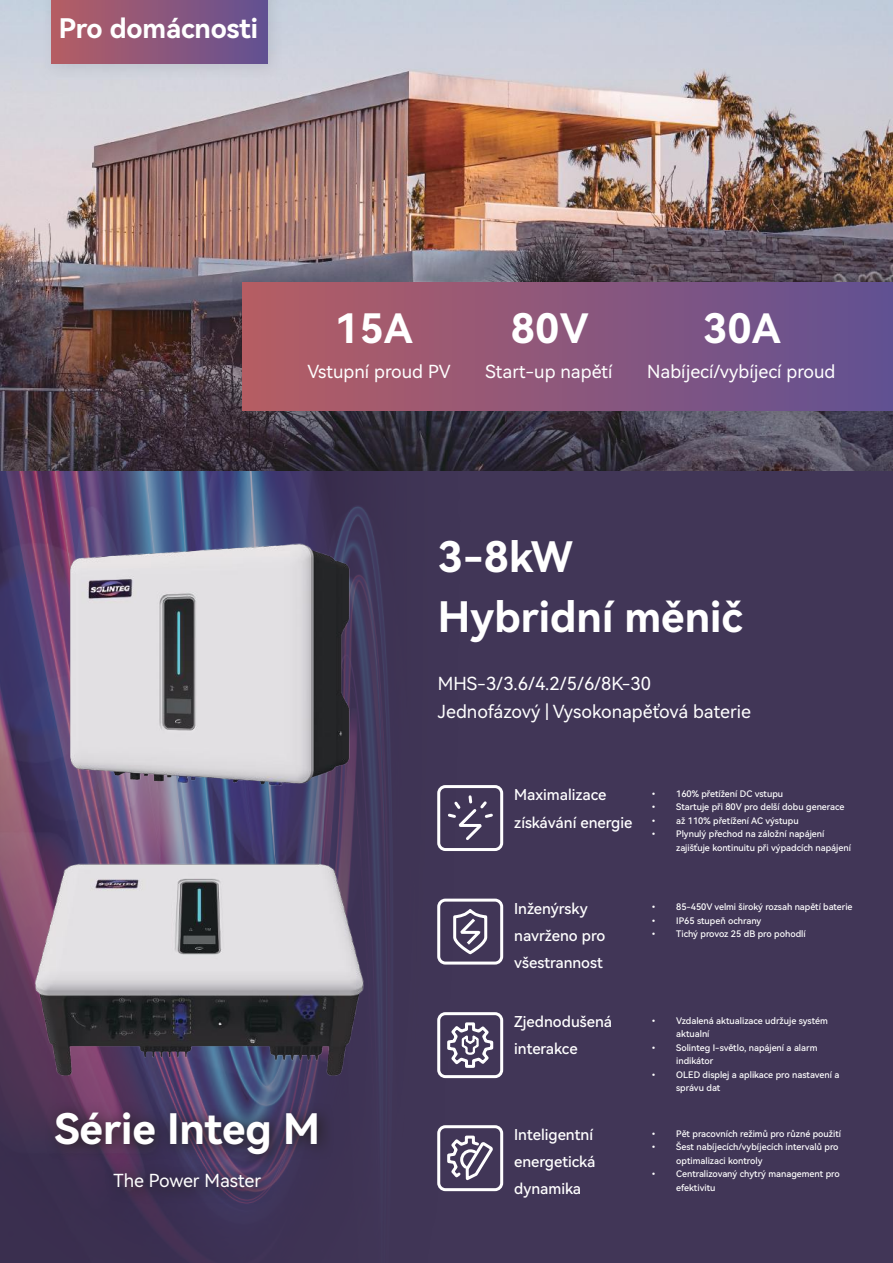
<style>
.page{position:relative;width:893px;height:1263px;background:#413657}
.page>*{position:absolute;margin:0;border:0;box-sizing:border-box;transform-origin:0 0}
.t1{font:42px/60px "Harmony OS Sans Bold";color:#fff}
.t2{font:40.5px "Harmony OS Sans Bold";color:#fff}
.t3{font:27px "Harmony OS Sans Bold";letter-spacing:-.005em;color:#fff}
.t4{font:18px/28.8px "Harmony OS Sans SC";color:#fff}
.t5{font:18px "Harmony OS Sans";color:#fff}
.t6{font:15px/27px "Harmony OS Sans Medium";color:#fff}
.t7{font:9px/13.5px "Harmony OS Sans SC Medium";color:#fff}
</style>
<div class="page">
<img style="left:0;top:471px;width:504px;height:736px">
<img style="left:0;top:0;width:893px;height:471px">
<img style="left:49px;top:524px;width:335px;height:281px">
<img style="left:0;top:823px;width:383px;height:280px">
<div style="left:231px;top:271px;width:662px;height:156px;background:#241f1f;opacity:.2"></div>
<div style="left:242px;top:283px;width:651px;height:127px;background:linear-gradient(to right,#b75d64,#625193)"></div>
<svg style="left:45px;top:1102px;width:289px;height:102px"></svg>
<div style="left:40px;top:0;width:245px;height:81px;background:#ccd0da"></div>
<div style="left:51px;top:0;width:217px;height:64px;background:linear-gradient(to right,#b65d63,#625193)"></div>
<div style="left:437px;top:899px;width:66px;height:65px;border:3px solid #fff;border-radius:7px"></div>
<svg style="left:452px;top:910px;width:37px;height:46px"></svg>
<div style="left:437px;top:1125px;width:66px;height:66px;border:3px solid #fff;border-radius:7px"></div>
<svg style="left:446px;top:1134px;width:50px;height:49px"></svg>
<div style="left:437px;top:785px;width:66px;height:66px;border:3px solid #fff;border-radius:7px"></div>
<svg style="left:446px;top:793px;width:49px;height:50px"></svg>
<div style="left:437px;top:1012px;width:66px;height:66px;border:3px solid #fff;border-radius:7px"></div>
<svg style="left:446px;top:1021px;width:49px;height:48px"></svg>
<hr style="left:892px;top:234px;width:1px;height:285px;background:#fff">
<h3 class="t3" style="left:59px;top:10px;width:201px">Pro domácnosti</h3>
<h2 class="t2" style="left:335px;top:300px;width:79px">15A</h2>
<h3 class="t5" style="left:307px;top:359px;width:145px">Vstupní proud PV</h3>
<h2 class="t2" style="left:511px;top:300px;width:79px">80V</h2>
<h3 class="t5" style="left:486px;top:359px;width:128px">Start-up napětí</h3>
<h2 class="t2" style="left:703px;top:300px;width:79px">30A</h2>
<h3 class="t5" style="left:647px;top:359px;width:190px">Nabíjecí/vybíjecí proud</h3>
<h1 class="t1" style="left:438px;top:525px;width:306px">3-8kW<br>Hybridní měnič</h1>
<h3 class="t4" style="left:438px;top:668px;width:315px">MHS-3/3.6/4.2/5/6/8K-30<br>Jednofázový | Vysokonapěťová baterie</h3>
<h3 class="t6" style="left:514px;top:780px;width:120px;line-height:28.5px">Maximalizace získávání energie</h3>
<h3 class="t6" style="left:514px;top:894px;width:93px">Inženýrsky navrženo pro všestrannost</h3>
<h3 class="t6" style="left:514px;top:1008px;width:99px">Zjednodušená interakce</h3>
<p class="t7" style="left:649px;top:786px;width:136px">• 160% přetížení DC vstupu</p>
<p class="t7" style="left:649px;top:800px;width:197px">• Startuje při 80V pro delší dobu generace</p>
<p class="t7" style="left:649px;top:813px;width:151px">• až 110% přetížení AC výstupu</p>
<p class="t7" style="left:676px;top:827px;width:176px;text-indent:-27px">• Plynulý přechod na záložní napájení zajišťuje kontinuitu při výpadcích napájení</p>
<p class="t7" style="left:649px;top:900px;width:205px">• 85-450V velmi široký rozsah napětí baterie</p>
<p class="t7" style="left:649px;top:913px;width:114px">• IP65 stupeň ochrany</p>
<p class="t7" style="left:649px;top:927px;width:158px">• Tichý provoz 25 dB pro pohodlí</p>
<p class="t7" style="left:676px;top:1013px;width:153px;text-indent:-27px">• Vzdalená aktualizace udržuje systém aktualní</p>
<p class="t7" style="left:676px;top:1040px;width:143px;text-indent:-27px">• Solinteg I-světlo, napájení a alarm indikátor</p>
<p class="t7" style="left:676px;top:1067px;width:165px;text-indent:-27px">• OLED displej a aplikace pro nastavení a správu dat</p>
<h1 class="t1" style="left:55px;top:1097px;width:267px">Série Integ M</h1>
<h3 class="t4" style="left:114px;top:1165px;width:149px">The Power Master</h3>
<h3 class="t6" style="left:514px;top:1121px;width:83px">Inteligentní energetická dynamika</h3>
<p class="t7" style="left:649px;top:1126px;width:193px">• Pět pracovních režimů pro různé použití</p>
<p class="t7" style="left:676px;top:1140px;width:164px;text-indent:-27px">• Šest nabíjecích/vybíjecích intervalů pro optimalizaci kontroly</p>
<p class="t7" style="left:676px;top:1167px;width:165px;text-indent:-27px">• Centralizovaný chytrý management pro efektivitu</p>
</div>
